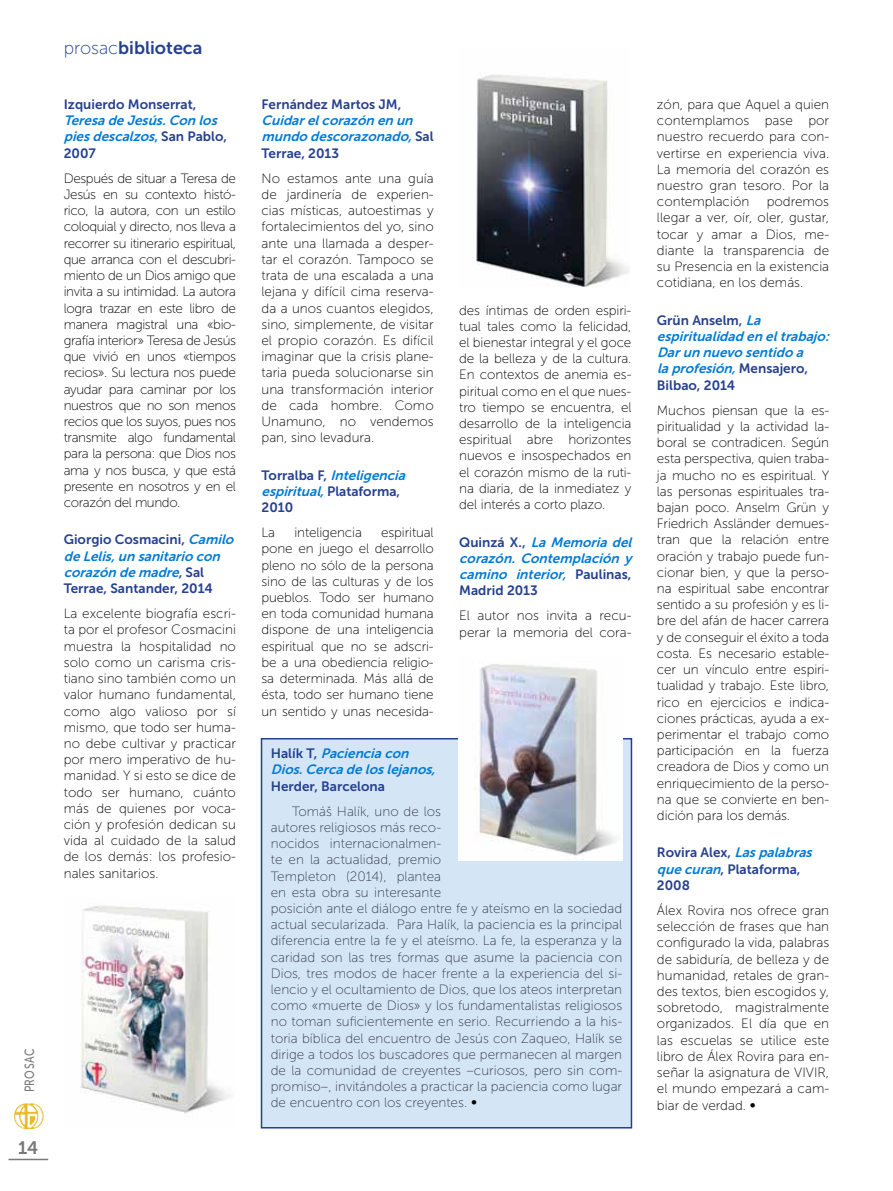
<style>
.page{position:relative;width:893px;height:1191px;background:#fff}
.page>*{position:absolute;margin:0;border:0;box-sizing:border-box;transform-origin:0 0}
.t1{font:18px "Museo Sans 700";color:#25408f}
.t2{font:18px "Museo Sans 700";color:#797979}
.t3{font:13.5px/16.2px "Museo Sans 100";color:#000;text-align:justify}
.t4{font:13.5px/16.2px "Museo Sans 100";color:#363a49}
.t5{font:italic 13.5px/16.2px "Museo Sans 700";color:#007ad3}
.t6{font:13.5px/16.2px "Museo Sans 700";color:#25408f}
.t7{font:13.35px "Museo Sans 500";letter-spacing:.04em;color:#797979;scale:.79 1}
.s1{font-family:"Museo Sans 100"}
.s2{font-style:normal}
.s3{font-style:normal;color:#25408f}
.s4{font-style:italic;color:#007ad3}
.s5{color:#000}
</style>
<div class="page">
<hr style="left:9px;top:1158px;width:39px;height:2px;background:#797979">
<img style="left:14px;top:1103px;width:17px;height:19px">
<img style="left:476px;top:72px;width:154px;height:214px">
<img style="left:80px;top:905px;width:151px;height:209px">
<div style="left:261px;top:738px;width:370px;height:389px;background:#d4e6f6"></div>
<div style="left:261px;top:738px;width:371px;height:390px;border:2px solid #25408f"></div>
<img style="left:458px;top:664px;width:164px;height:196px">
<p class="t7" style="left:22px;top:1092px;width:57px;rotate:-90deg">PROSAC</p>
<h1 class="t2" style="left:18px;top:1138px;width:22px">14</h1>
<h1 class="t1" style="left:64px;top:38px;width:140px"><span class="s1">prosac</span>biblioteca</h1>
<p class="t6" style="left:64px;top:96px;width:134px">Izquierdo Monserrat,</p>
<p class="t5" style="left:64px;top:112px;width:165px">Teresade Jesús.Con los piesdescalzos<span class="s2">,</span> <span class="s3">S a n P a b l o ,<br>2007</span></p>
<p class="t3" style="left:64px;top:170px;width:174px">Después de situar a Teresa de Jesús en su contexto histó&shy;rico, la autora, con un estilo coloquial y directo, nos lleva a recorrer su itinerario espiritual, que arranca con el descubri&shy;miento de un Dios amigo que invita a su intimidad. La autora logra trazar en este libro de manera magistral una «bio&shy;grafía interior» Teresa de Jesús que vivió en unos «tiempos recios». Su lectura nos puede ayudar para caminar por los nuestros que no son menos recios que los suyos, pues nos transmite algo fundamental para la persona: que Dios nos ama y nos busca, y que está presente en nosotros y en el corazón del mundo.</p>
<p class="t6" style="left:64px;top:531px;width:175px">Giorgio Cosmacini, <span class="s4">Camilo de Lelis,un sanitario con corazón de madre</span>, S a l<br>Terrae, Santander, 2014</p>
<p class="t3" style="left:64px;top:605px;width:174px">La excelente biografía escri&shy;ta por el profesor Cosmacini muestra la hospitalidad no solo como un carisma cris&shy;tiano sino también como un valor humano fundamental, como algo valioso por sí mismo, que todo ser huma&shy;no debe cultivar y practicar por mero imperativo de hu&shy;manidad. Y si esto se dice de todo ser humano, cuánto más de quienes por voca&shy;ción y profesión dedican su vida al cuidado de la salud de los demás: los profesio&shy;nales sanitarios.</p>
<p class="t6" style="left:261px;top:96px;width:141px">Fernández Martos JM,</p>
<p class="t5" style="left:261px;top:112px;width:173px">Cuidarelcorazón en un mundo descorazonado,<span class="s3">S a l<br>Terrae, 2013</span></p>
<p class="t3" style="left:261px;top:170px;width:174px">No estamos ante una guía de jardinería de experien&shy;cias místicas, autoestimas y fortalecimientos del yo, sino ante una llamada a desper&shy;tar el corazón. Tampoco se trata de una escalada a una lejana y difícil cima reserva&shy;da a unos cuantos elegidos, sino, simplemente, de visitar el propio corazón. Es difícil imaginar que la crisis plane&shy;taria pueda solucionarse sin una transformación interior de cada hombre. Como Unamuno, no vendemos pan, sino levadura.</p>
<p class="t6" style="left:261px;top:467px;width:149px">To r r a l b a F, <span class="s4">Inteligencia espiritual,</span>Plataforma,<br>2010</p>
<p class="t3" style="left:261px;top:524px;width:15px">La</p>
<p class="t3" style="left:294px;top:524px;width:69px">inteligencia</p>
<p class="t3" style="left:261px;top:524px;width:174px;text-indent:120px">espiritual pone en juego el desarrollo pleno no sólo de la persona sino de las culturas y de los pueblos. Todo ser humano en toda comunidad humana dispone de una inteligencia espiritual que no se adscri&shy;be a una obediencia religio&shy;sa determinada. Más allá de ésta, todo ser humano tiene un sentido y unas necesida-</p>
<p class="t3" style="left:459px;top:302px;width:174px">des íntimas de orden espiri&shy;tual tales como la felicidad, el bienestar integral y el goce de la belleza y de la cultura.<br>En contextos de anemia es&shy;piritual como en el que nues&shy;tro tiempo se encuentra, el desarrollo de la inteligencia espiritual abre horizontes nuevos e insospechados en el corazón mismo de la ruti&shy;na diaria, de la inmediatez y del interés a corto plazo.</p>
<p class="t5" style="left:459px;top:534px;width:178px"><span class="s3">Q u i n z á X . ,</span> La Memoria del corazón. Contemplación y camino interior, <span class="s3">P a u l i n a s ,<br>Madrid 2013</span></p>
<p class="t3" style="left:459px;top:608px;width:174px">El autor nos invita a recu&shy;perar la memoria del cora-</p>
<p class="t5" style="left:271px;top:745px;width:170px"><span class="s3">H a l í k T,</span> Pacienciacon<br>Dios.Cercade loslejanos,</p>
<p class="t6" style="left:271px;top:777px;width:116px">Herder, Barcelona</p>
<p class="t4" style="left:271px;top:803px;width:353px;text-indent:21px">Tomáš Halík, uno de los<br>autores religiosos más reco-<br>nocidos internacionalmen-<br>te en la actualidad, premio<br>Templeton (2014), plantea<br>en esta obra su interesante<br>posición ante el diálogo entre fe y ateísmo en la sociedad actual secularizada. Para Halík, la paciencia es la principal diferencia entre la fe y el ateísmo. La fe, la esperanza y la caridad son las tres formas que asume la paciencia con Dios, tres modos de hacer frente a la experiencia del si&shy;lencio y el ocultamiento de Dios, que los ateos interpretan como «muerte de Dios» y los fundamentalistas religiosos no toman suficientemente en serio. Recurriendo a la his&shy;toria bíblica del encuentro de Jesús con Zaqueo, Halík se dirige a todos los buscadores que permanecen al margen de la comunidad de creyentes –curiosos, pero sin com&shy;promiso–, invitándoles a practicar la paciencia como lugar de encuentro con los creyentes. <span class="s5">∞</span></p>
<p class="t3" style="left:657px;top:96px;width:174px">zón, para que Aquel a quien contemplamos pase por nuestro recuerdo para con&shy;vertirse en experiencia viva.<br>La memoria del corazón es nuestro gran tesoro. Por la contemplación</p>
<p class="t3" style="left:657px;top:194px;width:174px;text-indent:110px">podremos llegar a ver, oír, oler, gustar, tocar y amar a Dios, me&shy;diante la transparencia de su Presencia en la existencia cotidiana, en los demás.</p>
<p class="t5" style="left:657px;top:312px;width:177px"><span class="s3">Grün Anselm,</span> La espiritualidad en eltrabajo:<br>Darun nuevo sentido a laprofesión,<span class="s3">M e n s a j e r o ,<br>Bilbao, 2014</span></p>
<p class="t3" style="left:657px;top:402px;width:174px">Muchos piensan que la es&shy;piritualidad y la actividad la&shy;boral se contradicen. Según esta perspectiva, quien traba&shy;ja mucho no es espiritual. Y las personas espirituales tra&shy;bajan poco. Anselm Grün y Friedrich Assländer demues&shy;tran que la relación entre oración y trabajo puede fun&shy;cionar bien, y que la perso&shy;na espiritual sabe encontrar sentido a su profesión y es li&shy;bre del afán de hacer carrera y de conseguir el éxito a toda costa. Es necesario estable&shy;cer un vínculo entre espiri&shy;tualidad y trabajo. Este libro, rico en ejercicios e indica&shy;ciones prácticas, ayuda a ex&shy;perimentar el trabajo como participación en la fuerza creadora de Dios y como un enriquecimiento de la perso&shy;na que se convierte en ben&shy;dición para los demás.</p>
<p class="t6" style="left:657px;top:844px;width:160px">Rovira Alex, <span class="s4">Laspalabras que curan</span>, Plataforma,<br>2008</p>
<p class="t3" style="left:657px;top:902px;width:174px">Álex Rovira nos ofrece gran selección de frases que han configurado la vida, palabras de sabiduría, de belleza y de humanidad, retales de gran&shy;des textos, bien escogidos y, sobretodo, magistralmente organizados. El día que en las escuelas se utilice este libro de Álex Rovira para en&shy;señar la asignatura de VIVIR, el mundo empezará a cam&shy;biar de verdad. ∞</p>
</div>
